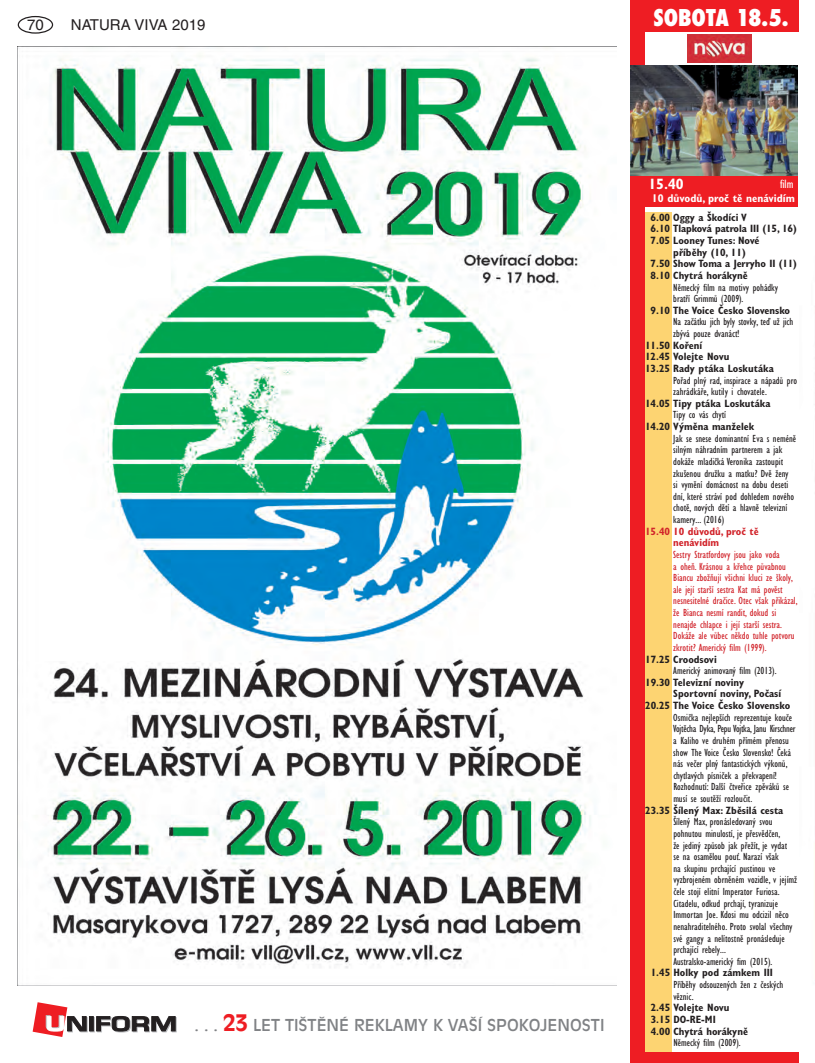
<style>
.page{position:relative;width:815px;height:1063px;background:#fff}
.page>*{position:absolute;margin:0;border:0;box-sizing:border-box;transform-origin:0 0}
.t1{font:800 condensed 22.5px "Futura";color:#fff}
.t2{font:16.25px "Antique Olive CE";color:#808285}
.t3{font:15px "Helvetica CE";color:#231f20}
.t4{font:700 condensed 15px "Gill Sans CE";color:#fff}
.t5{font:condensed 12.5px "Gill Sans CE";color:#fff}
.t6{font:700 condensed 11.25px "Gill Sans CE";color:#fff}
.t7{font:condensed 10.62px/11.6px "Gill Sans CE";color:#231f20}
.t8{font:700 condensed 10.62px/11.6px "Gill Sans CE";color:#231f20}
.t9{font:condensed 10.62px/11.6px "Gill Sans CE";color:#d1232a}
.t10{font:700 condensed 10.62px/11.6px "Gill Sans CE";color:#d1232a}
.s1{font-weight:700;font-size:22.5px;color:#ee1d23}
</style>
<div class="page">
<div style="left:18px;top:16px;width:35px;height:18px;border:1px solid #231f20;border-radius:50%"></div>
<svg style="left:90px;top:1017px;width:5px;height:15px"></svg>
<svg style="left:89px;top:1016px;width:5px;height:15px"></svg>
<svg style="left:96px;top:1016px;width:81px;height:16px"></svg>
<svg style="left:33px;top:1002px;width:55px;height:35px"></svg>
<div style="left:631px;top:0;width:184px;height:32px;background:#ee1d23"></div>
<div style="left:631px;top:175px;width:166px;height:32px;background:#ee1d23"></div>
<img style="left:687px;top:34px;width:64px;height:29px">
<div style="left:631px;top:0;width:14px;height:1063px;background:#ee1d23"></div>
<div style="left:631px;top:1052px;width:184px;height:11px;background:#ee1d23"></div>
<div style="left:645px;top:213px;width:26px;height:839px;background:#fdd472"></div>
<img style="left:631px;top:66px;width:166px;height:109px">
<img style="left:18px;top:46px;width:599px;height:939px">
<img style="left:800px;top:0;width:15px;height:1063px">
<h3 class="t3" style="left:27px;top:16px;width:18px">70</h3>
<h3 class="t3" style="left:71px;top:16px;width:136px">NATURA VIVA 2019</h3>
<h1 class="t1" style="left:653px;top:2px;width:137px">SOBOTA 18.5.</h1>
<h2 class="t2" style="left:195px;top:1016px;width:411px">. . . <span class="s1">23</span> LET TIŠTĚNÉ REKLAMY K VAŠÍ SPOKOJENOSTI</h2>
<h3 class="t4" style="left:648px;top:175px;width:37px">15.40</h3>
<p class="t6" style="left:652px;top:191px;width:144px">10 důvodů, proč tě nenávidím</p>
<p class="t5" style="left:780px;top:176px;width:15px">film</p>
<p class="t8" style="left:651px;top:212px;width:98px">6.00 Oggy a Škodíci V</p>
<p class="t8" style="left:651px;top:223px;width:148px">6.10 Tlapková patrola III (15, 16)</p>
<p class="t8" style="left:651px;top:235px;width:110px">7.05 Looney Tunes: Nové</p>
<p class="t8" style="left:673px;top:246px;width:74px">příběhy (10, 11)</p>
<p class="t8" style="left:651px;top:258px;width:148px">7.50 Show Toma a Jerryho II (11)</p>
<p class="t8" style="left:651px;top:270px;width:99px">8.10 Chytrá horákyně</p>
<p class="t7" style="left:673px;top:281px;width:107px">Německý film na motivy pohádky bratří Grimmů (2009).</p>
<p class="t8" style="left:651px;top:304px;width:141px">9.10 The Voice Česko Slovensko</p>
<p class="t7" style="left:673px;top:316px;width:122px">Na začátku jich byly stovky, teď už jich zbývá pouze dvanáct!</p>
<p class="t8" style="left:645px;top:339px;width:130px">11.50 Koření<br>12.45 Volejte Novu<br>13.25 Rady ptáka Loskutáka</p>
<p class="t7" style="left:673px;top:374px;width:125px">Pořad plný rad, inspirace a nápadů pro zahrádkáře, kutily i chovatele.</p>
<p class="t8" style="left:645px;top:397px;width:127px">14.05 Tipy ptáka Loskutáka</p>
<p class="t7" style="left:673px;top:409px;width:54px">Tipy co vás chytí</p>
<p class="t8" style="left:645px;top:421px;width:111px">14.20 Výměna manželek</p>
<p class="t7" style="left:673px;top:432px;width:124px">Jak se snese dominantní Eva s neméně silným náhradním partnerem a jak dokáže mladičká Veronika zastoupit zkušenou družku a matku? Dvě ženy<br>si vymění domácnost na dobu deseti dní, které stráví pod dohledem nového chotě, nových dětí a hlavně televizní kamery... (2016)</p>
<p class="t10" style="left:673px;top:525px;width:87px;text-indent:-28px">15.40 10 důvodů, proč tě nenávidím</p>
<p class="t9" style="left:673px;top:549px;width:126px">Sestry Stratfordovy jsou jako voda<br>a oheň. Krásnou a křehce půvabnou Biancu zbožňují všichni kluci ze školy, ale její starší sestra Kat má pověst nesnesitelné dračice. Otec však přikázal, že Bianca nesmí randit, dokud si nenajde chlapce i její starší sestra.<br>Dokáže ale vůbec někdo tuhle potvoru zkrotit? Americký film (1999).</p>
<p class="t8" style="left:645px;top:653px;width:73px">17.25 Croodsovi</p>
<p class="t7" style="left:673px;top:665px;width:105px">Americký animovaný film (2013).</p>
<p class="t8" style="left:645px;top:676px;width:100px">19.30 Televizní noviny</p>
<p class="t8" style="left:673px;top:688px;width:109px">Sportovní noviny, Počasí</p>
<p class="t8" style="left:645px;top:700px;width:147px">20.25 The Voice Česko Slovensko</p>
<p class="t7" style="left:673px;top:711px;width:124px">Osmička nejlepších reprezentuje kouče Vojtěcha Dyka, Pepu Vojtka, Janu Kirschner a Kaliho ve druhém přímém přenosu show The Voice Česko Slovensko! Čeká nás večer plný fantastických výkonů, chytlavých písniček a překvapení!<br>Rozhodnutí: Další čtveřice zpěváků se musí se soutěží rozloučit.</p>
<p class="t8" style="left:645px;top:804px;width:140px">23.35 Šílený Max: Zběsilá cesta</p>
<p class="t7" style="left:673px;top:816px;width:125px">Šílený Max, pronásledovaný svou pohnutou minulostí, je přesvědčen,<br>že jediný způsob jak přežít, je vydat<br>se na osamělou pouť. Narazí však<br>na skupinu prchající pustinou ve vyzbrojeném obrněném vozidle, v jejímž čele stojí elitní Imperator Furiosa.<br>Citadelu, odkud prchají, tyranizuje Immortan Joe. Kdosi mu odcizil něco nenahraditelného. Proto svolal všechny své gangy a nelítostně pronásleduje prchající rebely...<br>Australsko-americký fim (2015).</p>
<p class="t8" style="left:651px;top:967px;width:124px">1.45 Holky pod zámkem III</p>
<p class="t7" style="left:673px;top:979px;width:111px">Příběhy odsouzených žen z českých věznic.</p>
<p class="t8" style="left:651px;top:1002px;width:99px">2.45 Volejte Novu<br>3.15 DO-RE-MI<br>4.00 Chytrá horákyně</p>
<p class="t7" style="left:673px;top:1037px;width:69px">Německý film (2009).</p>
</div>
